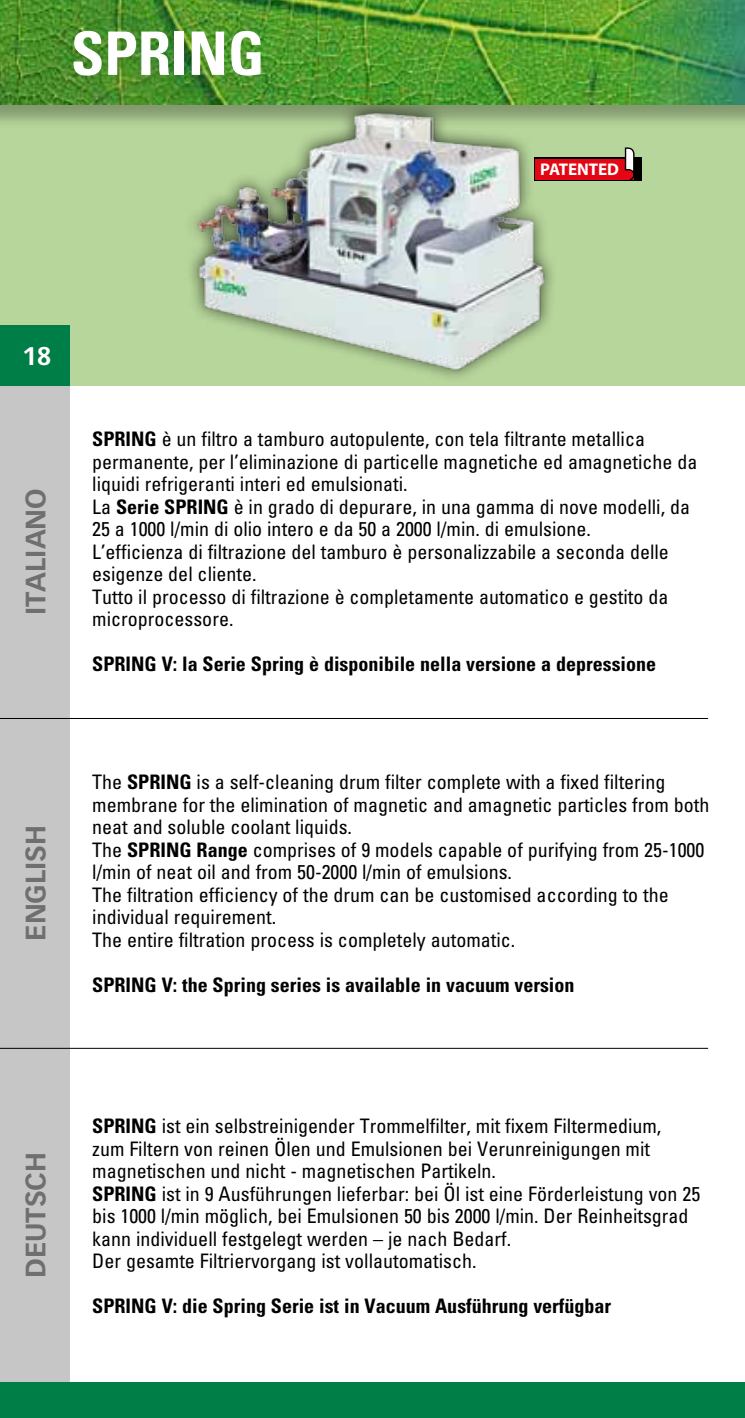
<style>
.page{position:relative;width:745px;height:1418px;background:#fff}
.page>*{position:absolute;margin:0;border:0;box-sizing:border-box;transform-origin:0 0}
.t1{font:700 condensed 60px "Univers LT Std";color:#fff}
.t2{font:700 27.5px "Vectora LT Std";color:#706f6f}
.t3{font:700 25px "Vectora LT Std";color:#fff}
.t4{font:condensed 20px/22.5px "Univers LT Std";color:#000}
.t5{font:700 condensed 20px "Univers LT Std";color:#000}
.t6{font:700 17px "Myriad Pro";color:#fff}
.s1{font-weight:700}
</style>
<div class="page">
<div style="left:0;top:379px;width:69px;height:1011px;background:#c6c6c6"></div>
<div style="left:0;top:84px;width:744px;height:302px;background:#b7d69b"></div>
<div style="left:0;top:0;width:744px;height:129px;background:#000;opacity:.28"></div>
<img style="left:0;top:0;width:744px;height:105px">
<div style="left:0;top:1382px;width:744px;height:35px;background:#007e48"></div>
<div style="left:0;top:325px;width:69px;height:61px;background:#007e48"></div>
<hr style="left:0;top:718px;width:707px;height:1px;background:#000">
<hr style="left:0;top:1047px;width:707px;height:1px;background:#000">
<div style="left:184px;top:98px;width:373px;height:284px;background:#000;opacity:.75"></div>
<img style="left:191px;top:111px;width:359px;height:260px">
<svg style="left:533px;top:157px;width:108px;height:24px"></svg>
<div style="left:534px;top:159px;width:98px;height:20px;background:#e30613"></div>
<svg style="left:624px;top:147px;width:10px;height:33px"></svg>
<h1 class="t1" style="left:71px;top:17px;width:195px">SPRING</h1>
<p class="t6" style="left:540px;top:158px;width:80px">PATENTED</p>
<p class="t3" style="left:22px;top:341px;width:31px">18</p>
<h2 class="t2" style="left:19px;top:615px;width:128px;rotate:-90deg">ITALIANO</h2>
<h2 class="t2" style="left:19px;top:940px;width:117px;rotate:-90deg">ENGLISH</h2>
<p class="t4" style="left:92px;top:427px;width:606px"><span class="s1">SPRING</span> è un filtro a tamburo autopulente, con tela filtrante metallica permanente, per l’eliminazione di particelle magnetiche ed amagnetiche da liquidi refrigeranti interi ed emulsionati.<br>La <span class="s1">Serie SPRING</span> è in grado di depurare, in una gamma di nove modelli, da 25 a 1000 l/min di olio intero e da 50 a 2000 l/min. di emulsione.<br>L’efficienza di filtrazione del tamburo è personalizzabile a seconda delle esigenze del cliente.<br>Tutto il processo di filtrazione è completamente automatico e gestito da microprocessore.</p>
<p class="t5" style="left:92px;top:652px;width:23px">Spring</p>
<p class="t5" style="left:161px;top:652px;width:495px">V: la Serie Spring è disponibile nella versione a depressione</p>
<p class="t4" style="left:92px;top:770px;width:618px">The <span class="s1">SPRING</span> is a self-cleaning drum filter complete with a fixed filtering membrane for the elimination of magnetic and amagnetic particles from both neat and soluble coolant liquids.<br>The <span class="s1">SPRING Range</span> comprises of 9 models capable of purifying from 25-1000 l/min of neat oil and from 50-2000 l/min of emulsions.<br>The filtration efficiency of the drum can be customised according to the individual requirement.<br>The entire filtration process is completely automatic.</p>
<p class="t5" style="left:92px;top:972px;width:23px">Spring</p>
<p class="t5" style="left:161px;top:972px;width:414px">V: the Spring series is available in vacuum version</p>
<h2 class="t2" style="left:19px;top:1278px;width:128px;rotate:-90deg">DEUTSCH</h2>
<p class="t4" style="left:92px;top:1114px;width:609px"><span class="s1">SPRING</span> ist ein selbstreinigender Trommelfilter, mit fixem Filtermedium,<br>zum Filtern von reinen Ölen und Emulsionen bei Verunreinigungen mit magnetischen und nicht - magnetischen Partikeln.<br><span class="s1">SPRING</span> ist in 9 Ausführungen lieferbar: bei Öl ist eine Förderleistung von 25 bis 1000 l/min möglich, bei Emulsionen 50 bis 2000 l/min. Der Reinheitsgrad kann individuell festgelegt werden – je nach Bedarf.<br>Der gesamte Filtriervorgang ist vollautomatisch.</p>
<p class="t5" style="left:92px;top:1293px;width:23px">Spring</p>
<p class="t5" style="left:161px;top:1293px;width:451px">V: die Spring Serie ist in Vacuum Ausführung verfügbar</p>
</div>
